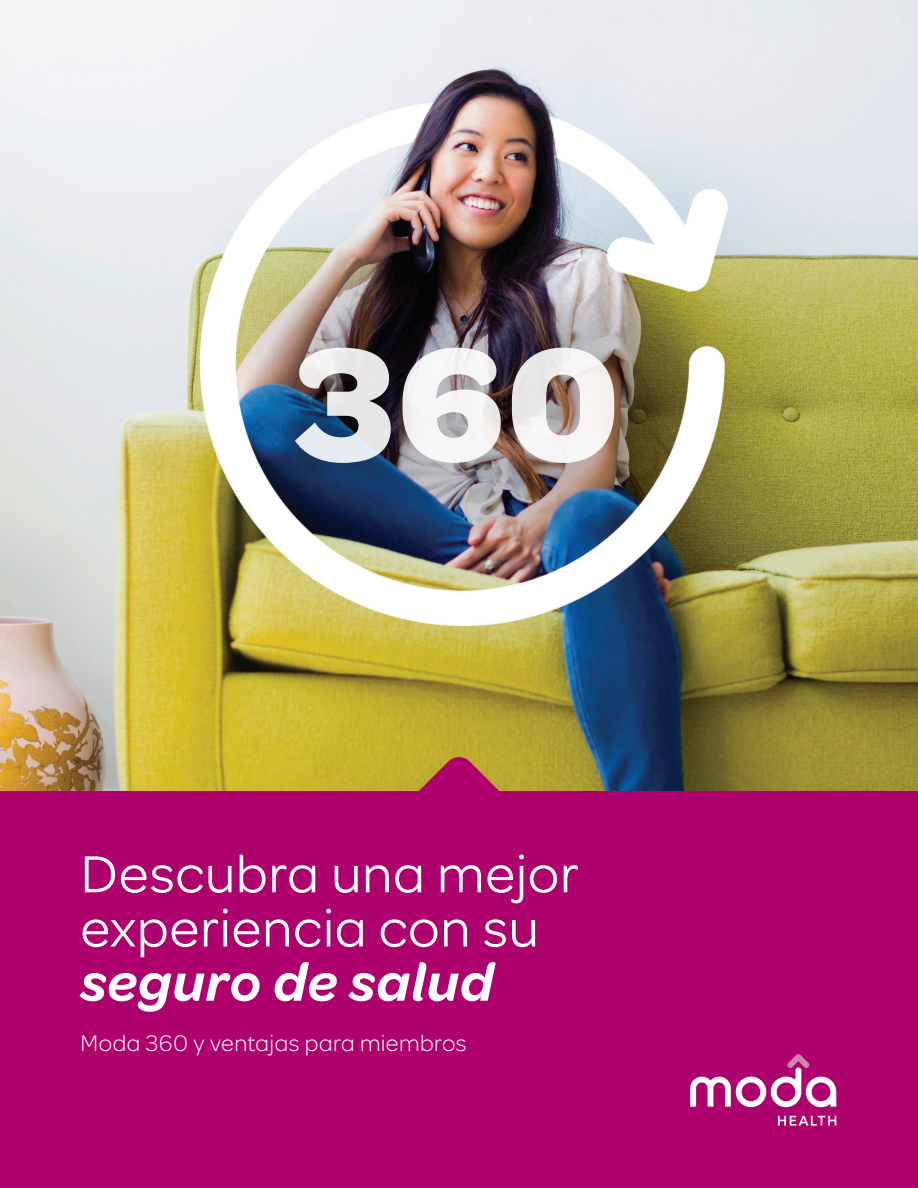
<style>
.page{position:relative;width:918px;height:1188px;background:#af016e}
.page>*{position:absolute;margin:0;border:0;box-sizing:border-box;transform-origin:0 0}
.t1{font:700 170.85px "Omnes Moda";color:#fff}
.MH_-_H1_-_Plum{font:55.5px "Omnes Moda";letter-spacing:.015em;color:#fff}
.MH_-_H1_-_Plum-2{font:italic 600 55.5px "Omnes Moda";letter-spacing:.015em;color:#fff}
.MH_-_Cover_-_H1_-_Plum{font:300 24px "Omnes Moda";letter-spacing:.02em;color:#fff}
</style>
<div class="page">
<img style="left:0;top:0;width:918px;height:791px">
<svg style="left:418px;top:756px;width:82px;height:35px"></svg>
<svg style="left:778px;top:1116px;width:58px;height:10px"></svg>
<svg style="left:690px;top:1054px;width:146px;height:53px"></svg>
<h1 class="t1" style="left:295px;top:277px;width:325px">360</h1>
<p class="MH_-_H1_-_Plum" style="left:81px;top:836px;width:500px">Descubra una mejor</p>
<p class="MH_-_H1_-_Plum" style="left:81px;top:891px;width:460px">experiencia con su</p>
<p class="MH_-_H1_-_Plum-2" style="left:81px;top:943px;width:415px">seguro de salud</p>
<p class="MH_-_Cover_-_H1_-_Plum" style="left:81px;top:1027px;width:387px">Moda 360 y ventajas para miembros</p>
</div>
